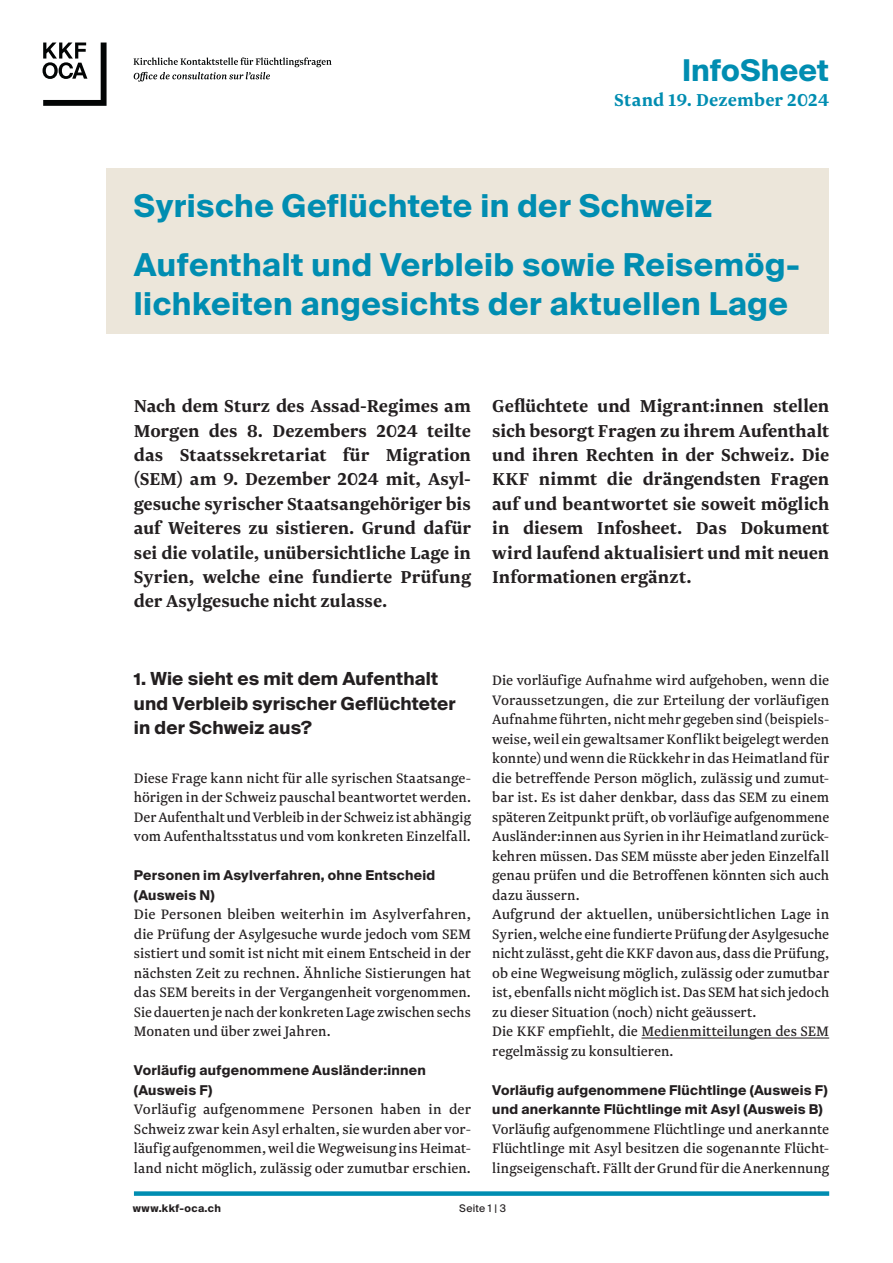
<style>
.page{position:relative;width:893px;height:1263px;background:#fff}
.page>*{position:absolute;margin:0;border:0;box-sizing:border-box;transform-origin:0 0}
.t1{font:700 31.5px/58.5px "Suisse Intl";letter-spacing:.015em;color:#008db1}
.t2{font:700 30px "Suisse Intl";letter-spacing:.01em;color:#008db1}
.Lead___Inhalt{font:700 20.25px/24.5px "Newzald";color:#231f20;text-align:justify}
.t3{font:700 20.25px "Newzald";letter-spacing:.01em;color:#008db1}
.Titel_3___Inhalt{font:700 18px/24.3px "Suisse Intl";letter-spacing:.01em;color:#231f20}
.Lauftext___Inhalt{font:16.05px/19.5px "Newzald";letter-spacing:.005em;color:#231f20;text-align:justify}
.Titel_Lauftext___Inhalt{font:700 13.5px/19.5px "Suisse Intl";letter-spacing:.02em;color:#231f20}
.Kolumnentitel{font:700 10.5px "Suisse Intl";letter-spacing:.03em;color:#231f20}
.Pagina{font:10.5px "Suisse Intl";letter-spacing:.025em;color:#231f20}
</style>
<div class="page">
<div style="left:107px;top:169px;width:722px;height:165px;background:#ece6da"></div>
<svg style="left:43px;top:43px;width:64px;height:63px"></svg>
<svg style="left:134px;top:57px;width:198px;height:25px"></svg>
<div style="left:134px;top:1191px;width:695px;height:5px;background:#008db1"></div>
<hr style="left:641px;top:1037px;width:188px;height:1px;background:#231f20">
<h2 class="t2" style="left:682px;top:53px;width:149px">InfoSheet</h2>
<p class="t3" style="left:614px;top:86px;width:216px">Stand 19. Dezember 2024</p>
<h1 class="t1" style="left:134px;top:177px;width:667px">Syrische Geflüchtete in der Schweiz<br>Aufenthalt und Verbleib sowie Reisemög-</h1>
<h1 class="t1" style="left:134px;top:275px;width:655px">lichkeiten angesichts der aktuellen Lage</h1>
<p class="Lead___Inhalt" style="left:134px;top:393px;width:339px">Nach dem Sturz des Assad-Regimes am Morgen des 8. Dezembers 2024 teilte das Staatssekretariat für Migration (SEM) am 9. Dezember 2024 mit, Asyl&shy;gesuche syrischer Staatsangehöriger bis auf Weiteres zu sistieren. Grund dafür sei die volatile, unübersichtliche Lage in Syrien, welche eine fundierte Prüfung der Asylgesuche nicht zulasse.</p>
<p class="Lead___Inhalt" style="left:492px;top:393px;width:338px">Geflüchtete und Migrant:innen stellen sich besorgt Fragen zu ihrem Aufenthalt und ihren Rechten in der Schweiz. Die KKF nimmt die drängendsten Fragen auf und beantwortet sie soweit möglich in diesem Infosheet. Das Dokument wird laufend aktualisiert und mit neuen Informationen ergänzt.</p>
<p class="Titel_3___Inhalt" style="left:134px;top:667px;width:323px">1. Wie sieht es mit dem Aufenthalt und Verbleib syrischer Geflüchteter in der Schweiz aus?</p>
<p class="Lauftext___Inhalt" style="left:134px;top:768px;width:339px">Diese Frage kann nicht für alle syrischen Staatsange&shy;hörigen in der Schweiz pauschal beantwortet werden.<br>Der Aufenthalt und Verbleib in der Schweiz ist abhängig vom Aufenthaltsstatus und vom konkreten Einzelfall.</p>
<p class="Titel_Lauftext___Inhalt" style="left:134px;top:866px;width:303px">Personen im Asylverfahren, ohne Entscheid (Ausweis N)</p>
<p class="Lauftext___Inhalt" style="left:134px;top:904px;width:338px">Die Personen bleiben weiterhin im Asylverfahren, die Prüfung der Asylgesuche wurde jedoch vom SEM sistiert und somit ist nicht mit einem Entscheid in der nächsten Zeit zu rechnen. Ähnliche Sistierungen hat das SEM bereits in der Vergangenheit vorgenommen.<br>Sie dauerten je nach der konkreten Lage zwischen sechs Monaten und über zwei Jahren.</p>
<p class="Titel_Lauftext___Inhalt" style="left:134px;top:1061px;width:293px">Vorläufig aufgenommene Ausländer:innen (Ausweis F)</p>
<p class="Lauftext___Inhalt" style="left:134px;top:1099px;width:338px">Vorläufig aufgenommene Personen haben in der Schweiz zwar kein Asyl erhalten, sie wurden aber vor&shy;läufig aufgenommen, weil die Wegweisung ins Heimat&shy;land nicht möglich, zulässig oder zumutbar erschien.</p>
<p class="Lauftext___Inhalt" style="left:492px;top:670px;width:338px">Die vorläufige Aufnahme wird aufgehoben, wenn die Voraussetzungen, die zur Erteilung der vorläufigen Aufnahme führten, nicht mehr gegeben sind (beispiels&shy;weise, weil ein gewaltsamer Konflikt beigelegt werden konnte) und wenn die Rückkehr in das Heimatland für die betreffende Person möglich, zulässig und zumut&shy;bar ist. Es ist daher denkbar, dass das SEM zu einem späteren Zeitpunkt prüft, ob vorläufige aufgenommene Ausländer:innen aus Syrien in ihr Heimatland zurück&shy;kehren müssen. Das SEM müsste aber jeden Einzelfall genau prüfen und die Betroffenen könnten sich auch dazu äussern.</p>
<p class="Lauftext___Inhalt" style="left:492px;top:904px;width:338px">Aufgrund der aktuellen, unübersichtlichen Lage in Syrien, welche eine fundierte Prüfung der Asylgesuche nicht zulässt, geht die KKF davon aus, dass die Prüfung, ob eine Wegweisung möglich, zulässig oder zumutbar ist, ebenfalls nicht möglich ist. Das SEM hat sich jedoch zu dieser Situation (noch) nicht geäussert.</p>
<p class="Lauftext___Inhalt" style="left:492px;top:1021px;width:338px">Die KKF empfiehlt, die Medienmitteilungen des SEM regelmässig zu konsultieren.</p>
<p class="Titel_Lauftext___Inhalt" style="left:492px;top:1080px;width:337px">Vorläufig aufgenommene Flüchtlinge (Ausweis F) und anerkannte Flüchtlinge mit Asyl (Ausweis B)</p>
<p class="Lauftext___Inhalt" style="left:492px;top:1119px;width:338px">Vorläufig aufgenommene Flüchtlinge und anerkannte Flüchtlinge mit Asyl besitzen die sogenannte Flücht&shy;lingseigenschaft. Fällt der Grund für die Anerkennung</p>
<p class="Kolumnentitel" style="left:133px;top:1202px;width:89px">www.kkf-oca.ch</p>
<p class="Pagina" style="left:459px;top:1202px;width:48px">Seite 1 | 3</p>
</div>
